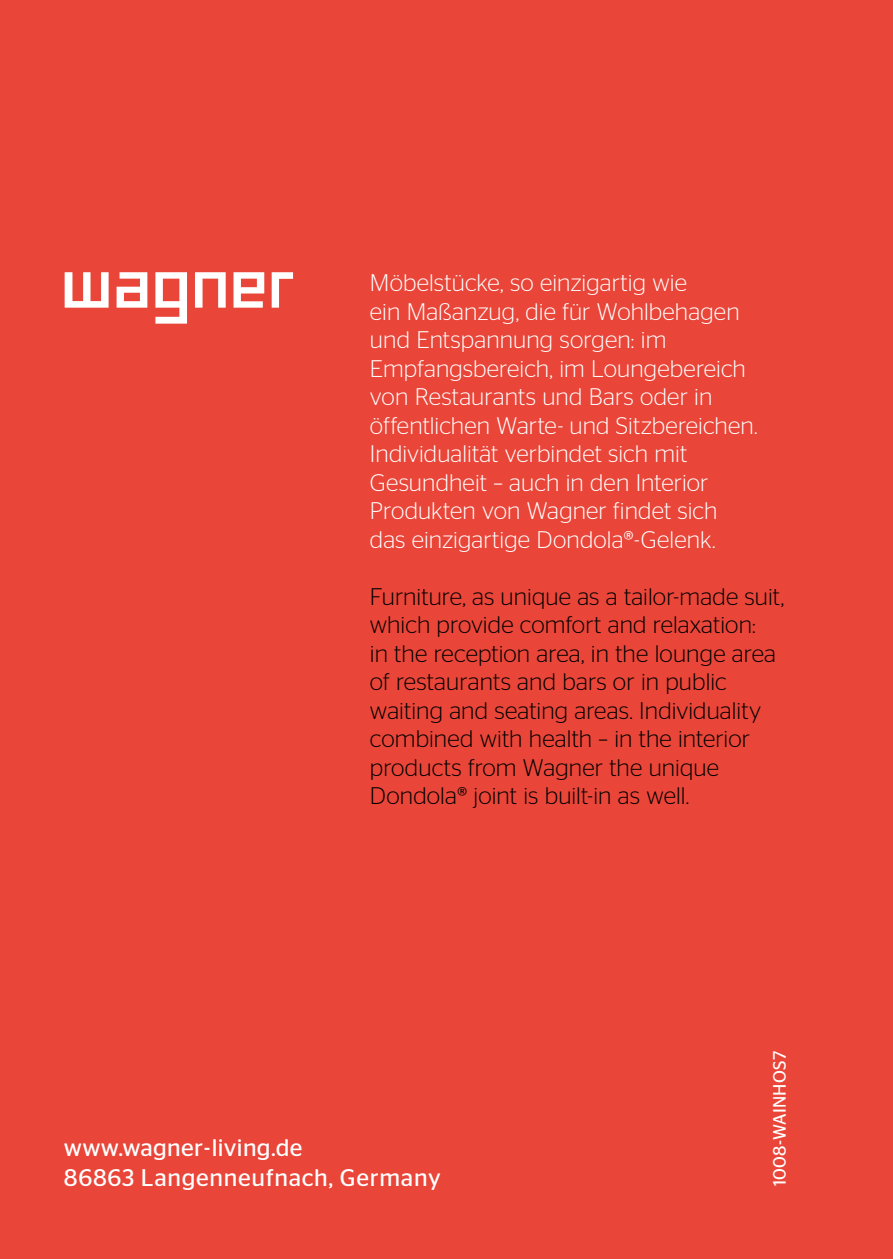
<style>
.page{position:relative;width:893px;height:1259px;background:#e94538}
.page>*{position:absolute;margin:0;border:0;box-sizing:border-box;transform-origin:0 0}
.t1{font:300 24px/28.5px "Stag Sans";letter-spacing:.005em;color:#fff}
.t2{font:300 24px/28.5px "Stag Sans";letter-spacing:.005em;color:#000}
.t3{font:24px/30px "Stag Sans";letter-spacing:.03em;color:#fff}
.t4{font:18px "Stag Sans";letter-spacing:.015em;color:#fff}
</style>
<div class="page">
<svg style="left:65px;top:272px;width:228px;height:52px"></svg>
<p class="t1" style="left:370px;top:268px;width:389px">Möbelstücke, so einzigartig wie<br>ein Maßanzug, die für Wohlbehagen und Entspannung sorgen: im Empfangsbereich, im Loungebereich von Restaurants und Bars oder in öffentlichen Warte- und Sitzbereichen.<br>Individualität verbindet sich mit Gesundheit – auch in den Interior Produkten von Wagner findet sich das einzigartige Dondola®-Gelenk.</p>
<p class="t2" style="left:370px;top:582px;width:416px">Furniture, as unique as a tailor-made suit, which provide comfort and relaxation:<br>in the reception area, in the lounge area of restaurants and bars or in public waiting and seating areas. Individuality combined with health – in the interior products from Wagner the unique Dondola® joint is built-in as well.</p>
<p class="t3" style="left:64px;top:1132px;width:378px">www.wagner-living.de<br>86863 Langenneufnach, Germany</p>
<p class="t4" style="left:769px;top:1186px;width:136px;rotate:-90deg">1008-WAINHOS7</p>
</div>
